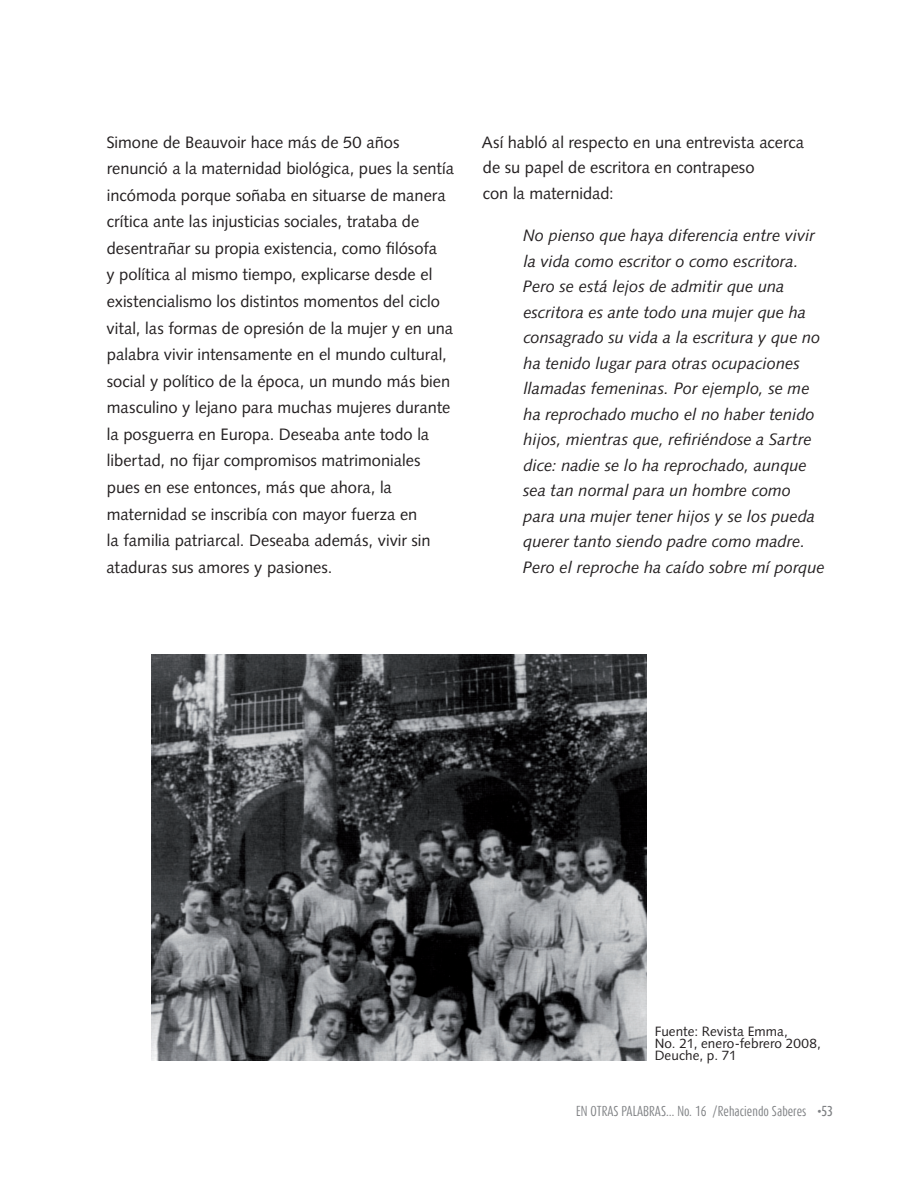
<style>
.page{position:relative;width:918px;height:1188px;background:#fff}
.page>*{position:absolute;margin:0;border:0;box-sizing:border-box;transform-origin:0 0}
.texto_corrido{font:16.5px/26.5px "Syntax LT Std";color:#231f20}
.cita_texto_corrido{font:italic 16.5px/25.5px "Syntax LT Std";letter-spacing:-.005em;color:#231f20}
.pie_de_foto{font:13.5px/12px "Syntax LT Std";letter-spacing:.005em;color:#231f20}
.t1{font:12px "Dax Compact";color:#808285}
.s1{font-weight:500}
</style>
<div class="page">
<img style="left:151px;top:654px;width:496px;height:406px">
<p class="texto_corrido" style="left:106px;top:129px;width:349px">Simone de Beauvoir hace más de 50 años renunció a la maternidad biológica, pues la sentía incómoda porque soñaba en situarse de manera crítica ante las injusticias sociales, trataba de desentrañar su propia existencia, como filósofa<br>y política al mismo tiempo, explicarse desde el existencialismo los distintos momentos del ciclo vital, las formas de opresión de la mujer y en una palabra vivir intensamente en el mundo cultural, social y político de la época, un mundo más bien masculino y lejano para muchas mujeres durante la posguerra en Europa. Deseaba ante todo la libertad, no fijar compromisos matrimoniales pues en ese entonces, más que ahora, la maternidad se inscribía con mayor fuerza en<br>la familia patriarcal. Deseaba además, vivir sin ataduras sus amores y pasiones.</p>
<p class="texto_corrido" style="left:482px;top:129px;width:324px;line-height:25.5px">Así habló al respecto en una entrevista acerca de su papel de escritora en contrapeso<br>con la maternidad:</p>
<p class="cita_texto_corrido" style="left:523px;top:223px;width:303px">No pienso que haya diferencia entre vivir la vida como escritor o como escritora.<br>Pero se está lejos de admitir que una escritora es ante todo una mujer que ha consagrado su vida a la escritura y que no ha tenido lugar para otras ocupaciones llamadas femeninas. Por ejemplo, se me ha reprochado mucho el no haber tenido hijos, mientras que, refiriéndose a Sartre dice: nadie se lo ha reprochado, aunque sea tan normal para un hombre como para una mujer tener hijos y se los pueda querer tanto siendo padre como madre.<br>Pero el reproche ha caído sobre mí porque</p>
<p class="pie_de_foto" style="left:655px;top:1026px;width:168px">Fuente: Revista Emma,<br>No. 21, enero-febrero 2008,<br>Deuche, p. 71</p>
<p class="t1" style="left:576px;top:1104px;width:259px">EN OTRAS PALABRAS… No. 16 /Rehaciendo Saberes <span class="s1">•53</span></p>
</div>
